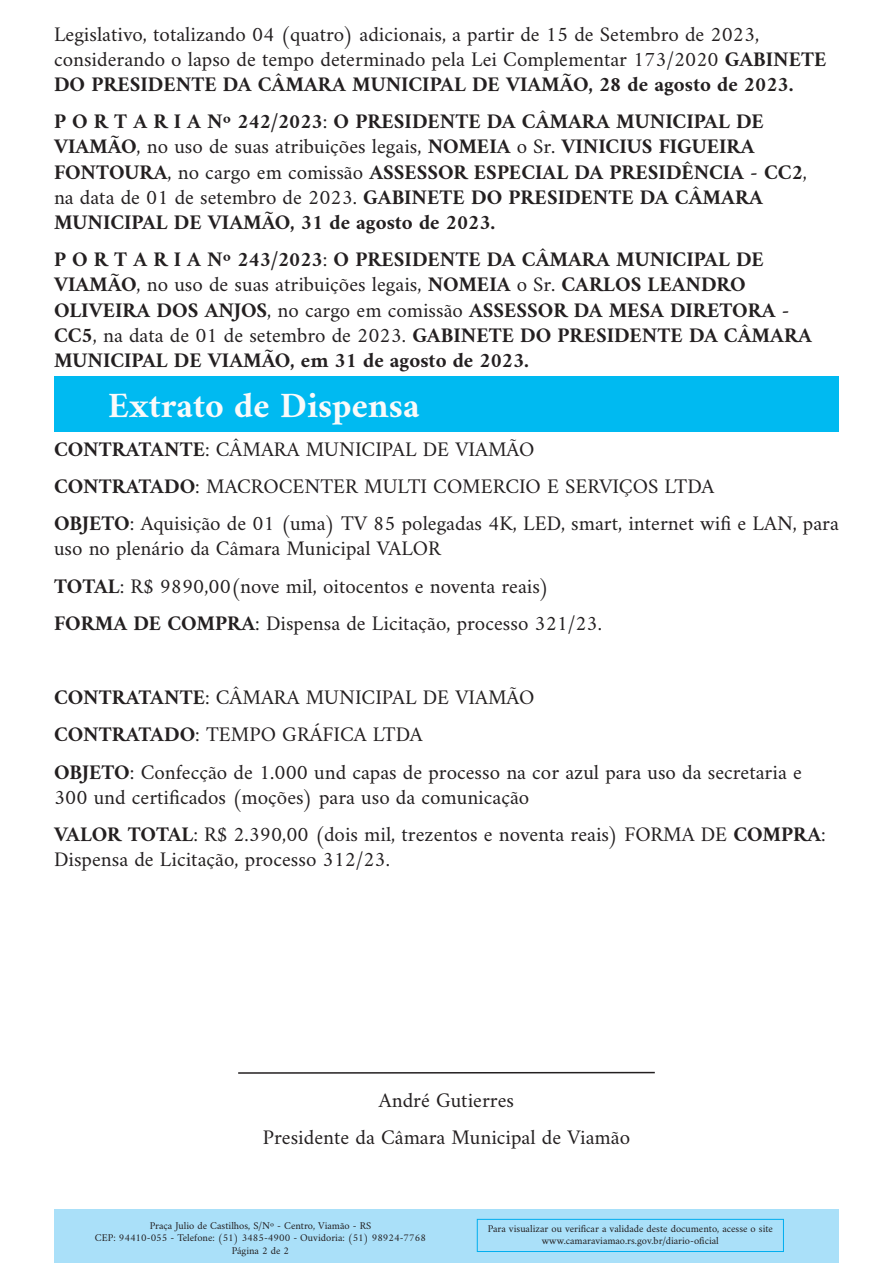
<style>
.page{position:relative;width:893px;height:1263px;background:#fff}
.page>*{position:absolute;margin:0;border:0;box-sizing:border-box;transform-origin:0 0}
.t1{font:700 36px "Amiri";color:#fafafa}
.t2{font:21px/25.2px "Amiri";color:#231f20}
.t3{font:700 21px/25.2px "Amiri";color:#231f20}
.t4{font:10.5px "Amiri";color:#231f20}
.s1{font-weight:700}
.s2{font-weight:400}
</style>
<div class="page">
<div style="left:54px;top:1209px;width:785px;height:53px;background:#aae0f9"></div>
<div style="left:477px;top:1219px;width:307px;height:33px;border:1px solid #00aeef"></div>
<div style="left:54px;top:376px;width:785px;height:56px;background:#00baf1"></div>
<hr style="left:238px;top:1072px;width:417px;height:2px;background:#231f20">
<p class="t2" style="left:54px;top:21px;width:774px">Legislativo, totalizando 04 (quatro) adicionais, a partir de 15 de Setembro de 2023, considerando o lapso de tempo determinado pela Lei Complementar 173/2020 <span class="s1">GABINETE<br>DO PRESIDENTE DA CÂMARA MUNICIPAL DE VIAMÃO, 28 de agosto de 2023.</span></p>
<p class="t3" style="left:54px;top:108px;width:755px">P O R T A R I A Nº 242/2023<span class="s2">:</span> O PRESIDENTE DA CÂMARA MUNICIPAL DE VIAMÃO<span class="s2">, no uso de suas atribuições legais,</span> NOMEIA <span class="s2">o Sr.</span> VINICIUS FIGUEIRA FONTOURA<span class="s2">, no cargo em comissão</span> ASSESSOR ESPECIAL DA PRESIDÊNCIA - CC2<span class="s2">, na data de 01 de setembro de 2023.</span> GABINETE DO PRESIDENTE DA CÂMARA MUNICIPAL DE VIAMÃO, 31 de agosto de 2023.</p>
<p class="t3" style="left:54px;top:246px;width:760px">P O R T A R I A Nº 243/2023<span class="s2">:</span> O PRESIDENTE DA CÂMARA MUNICIPAL DE VIAMÃO<span class="s2">, no uso de suas atribuições legais,</span> NOMEIA <span class="s2">o Sr.</span> CARLOS LEANDRO OLIVEIRA DOS ANJOS<span class="s2">, no cargo em comissão</span> ASSESSOR DA MESA DIRETORA - CC5<span class="s2">, na data de 01 de setembro de 2023.</span> GABINETE DO PRESIDENTE DA CÂMARA MUNICIPAL DE VIAMÃO, em 31 de agosto de 2023.</p>
<p class="t1" style="left:108px;top:383px;width:313px">Extrato de Dispensa</p>
<p class="t2" style="left:54px;top:436px;width:482px"><span class="s1">CONTRATANTE</span>: CÂMARA MUNICIPAL DE VIAMÃO</p>
<p class="t2" style="left:54px;top:473px;width:662px"><span class="s1">CONTRATADO</span>: MACROCENTER MULTI COMERCIO E SERVIÇOS LTDA</p>
<p class="t2" style="left:54px;top:510px;width:786px"><span class="s1">OBJETO</span>: Aquisição de 01 (uma) TV 85 polegadas 4K, LED, smart, internet wifi e LAN, para uso no plenário da Câmara Municipal VALOR</p>
<p class="t2" style="left:54px;top:573px;width:497px"><span class="s1">TOTAL</span>: R$ 9890,00(nove mil, oitocentos e noventa reais)</p>
<p class="t2" style="left:54px;top:610px;width:549px"><span class="s1">FORMA DE COMPRA</span>: Dispensa de Licitação, processo 321/23.</p>
<p class="t2" style="left:54px;top:684px;width:482px"><span class="s1">CONTRATANTE</span>: CÂMARA MUNICIPAL DE VIAMÃO</p>
<p class="t2" style="left:54px;top:721px;width:370px"><span class="s1">CONTRATADO</span>: TEMPO GRÁFICA LTDA</p>
<p class="t2" style="left:54px;top:759px;width:749px"><span class="s1">OBJETO</span>: Confecção de 1.000 und capas de processo na cor azul para uso da secretaria e<br>300 und certificados (moções) para uso da comunicação</p>
<p class="t2" style="left:54px;top:821px;width:773px"><span class="s1">VALOR TOTAL</span>: R$ 2.390,00 (dois mil, trezentos e noventa reais) FORMA DE <span class="s1">COMPRA</span>:<br>Dispensa de Licitação, processo 312/23.</p>
<p class="t2" style="left:379px;top:1087px;width:137px">André Gutierres</p>
<p class="t2" style="left:263px;top:1124px;width:369px">Presidente da Câmara Municipal de Viamão</p>
<p class="t4" style="left:150px;top:1219px;width:223px">Praça Julio de Castilhos, S/Nº - Centro, Viamão - RS</p>
<p class="t4" style="left:95px;top:1231px;width:332px">CEP: 94410-055 - Telefone: (51) 3485-4900 - Ouvidoria: (51) 98924-7768</p>
<p class="t4" style="left:232px;top:1244px;width:59px">Página 2 de 2</p>
<p class="t4" style="left:488px;top:1222px;width:287px">Para visualizar ou verificar a validade deste documento, acesse o site</p>
<p class="t4" style="left:542px;top:1234px;width:178px">www.camaraviamao.rs.gov.br/diario-oficial</p>
</div>
